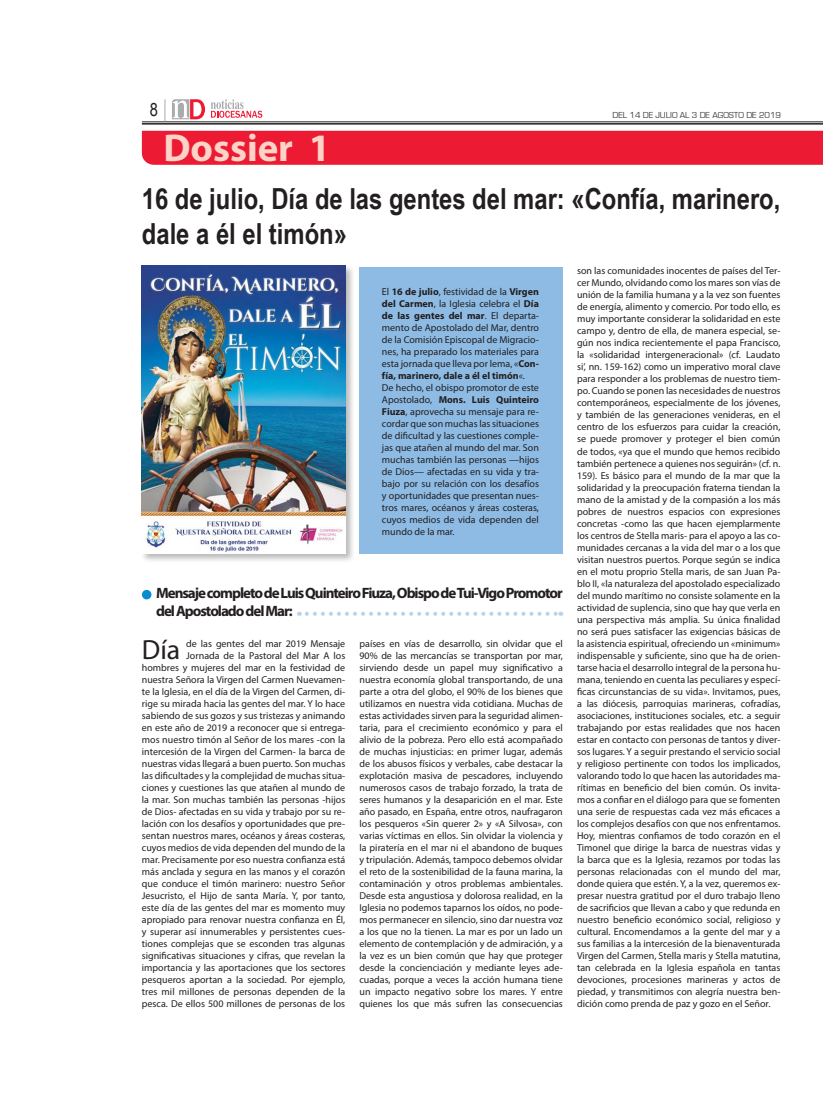
<style>
.page{position:relative;width:823px;height:1106px;background:#fff}
.page>*{position:absolute;margin:0;border:0;box-sizing:border-box;transform-origin:0 0}
.t1{font:700 39px "Myriad Pro";color:#fcd3c6}
.Párrafo_NODI{font:700 29px/34.8px "Arial Narrow";color:#231f20}
.Párrafo_NODI-2{font:27.8px "Myriad Pro";color:#231f20}
.t2{font:18px "Arial Narrow";color:#231f20}
.Párrafo_NODI-3{font:700 15px/18px "Myriad Pro";letter-spacing:-.07em;color:#231f20}
.Párrafo_NODI-4{font:10px/12px "Myriad Pro";color:#231f20;text-align:justify}
.t3{font:9px "Eurostile";color:#3e3e3f}
.s1{font-weight:700}
</style>
<div class="page">
<div style="left:359px;top:267px;width:203px;height:286px;background:#8dbbe4"></div>
<hr style="left:142px;top:122px;width:680px;height:1px;background:#231f20">
<hr style="left:142px;top:123px;width:680px;height:2px;background:#231f20">
<svg style="left:172px;top:99px;width:90px;height:20px"></svg>
<svg style="left:164px;top:99px;width:1px;height:22px"></svg>
<div style="left:142px;top:131px;width:680px;height:34px;background:#ed1a33"></div>
<div style="left:140px;top:264px;width:214px;height:299px;background:#231f20;opacity:.3"></div>
<img style="left:142px;top:266px;width:203px;height:288px">
<div style="left:142px;top:590px;width:9px;height:9px;background:#068ed0;border-radius:50%"></div>
<svg style="left:306px;top:612px;width:255px;height:4px"></svg>
<p class="t2" style="left:150px;top:97px;width:10px">8</p>
<p class="t3" style="left:612px;top:110px;width:170px">DEL 14 DE JULIO AL 3 DE AGOSTO DE 2019</p>
<p class="t1" style="left:163px;top:123px;width:168px">Dossier 1</p>
<p class="Párrafo_NODI" style="left:142px;top:180px;width:639px">16 de julio, Día de las gentes del mar: «Confía, marinero, dale a él el timón»</p>
<p class="Párrafo_NODI-4" style="left:381px;top:285px;width:158px">El <span class="s1">16 de julio</span>, festividad de la <span class="s1">Virgen del Carmen</span>, la Iglesia celebra el <span class="s1">Día de las gentes del mar</span>. El departa&shy;mento de Apostolado del Mar, dentro de la Comisión Episcopal de Migracio&shy;nes, ha preparado los materiales para esta jornada que lleva por lema, «<span class="s1">Con&shy;fía, marinero, dale a él el timón</span>«.</p>
<p class="Párrafo_NODI-4" style="left:381px;top:381px;width:158px">De hecho, el obispo promotor de este Apostolado, <span class="s1">Mons. Luis Quinteiro Fiuza</span>, aprovecha su mensaje para re&shy;cordar que son muchas las situaciones de dificultad y las cuestiones comple&shy;jas que atañen al mundo del mar. Son muchas también las personas —hijos de Dios— afectadas en su vida y tra&shy;bajo por su relación con los desafíos y oportunidades que presentan nues&shy;tros mares, océanos y áreas costeras, cuyos medios de vida dependen del mundo de la mar.</p>
<p class="Párrafo_NODI-3" style="left:156px;top:583px;width:408px">Mensaje completo de Luis Quinteiro Fiuza, Obispo de Tui-Vigo Promotor del Apostolado del Mar:</p>
<p class="Párrafo_NODI-2" style="left:142px;top:632px;width:40px">Día</p>
<p class="Párrafo_NODI-4" style="left:142px;top:637px;width:205px;text-align:right">de las gentes del mar 2019 Mensaje<br>Jornada de la Pastoral del Mar A los<br>hombres y mujeres del mar en la festividad de nuestra Señora la Virgen del Carmen Nuevamen&shy;te la Iglesia, en el día de la Virgen del Carmen, di&shy;rige su mirada hacia las gentes del mar. Y lo hace sabiendo de sus gozos y sus tristezas y animando en este año de 2019 a reconocer que si entrega&shy;mos nuestro timón al Señor de los mares -con la intercesión de la Virgen del Carmen- la barca de nuestras vidas llegará a buen puerto. Son muchas las dificultades y la complejidad de muchas situa&shy;ciones y cuestiones las que atañen al mundo de la mar. Son muchas también las personas -hijos de Dios- afectadas en su vida y trabajo por su re&shy;lación con los desafíos y oportunidades que pre&shy;sentan nuestros mares, océanos y áreas costeras, cuyos medios de vida dependen del mundo de la mar. Precisamente por eso nuestra confianza está más anclada y segura en las manos y el corazón que conduce el timón marinero: nuestro Señor Jesucristo, el Hijo de santa María. Y, por tanto, este día de las gentes del mar es momento muy apropiado para renovar nuestra confianza en Él, y superar así innumerables y persistentes cues&shy;tiones complejas que se esconden tras algunas significativas situaciones y cifras, que revelan la importancia y las aportaciones que los sectores pesqueros aportan a la sociedad. Por ejemplo, tres mil millones de personas dependen de la pesca. De ellos 500 millones de personas de los</p>
<p class="Párrafo_NODI-4" style="left:359px;top:637px;width:205px">países en vías de desarrollo, sin olvidar que el 90% de las mercancías se transportan por mar, sirviendo desde un papel muy significativo a nuestra economía global transportando, de una parte a otra del globo, el 90% de los bienes que utilizamos en nuestra vida cotidiana. Muchas de estas actividades sirven para la seguridad alimen&shy;taria, para el crecimiento económico y para el alivio de la pobreza. Pero ello está acompañado de muchas injusticias: en primer lugar, además de los abusos físicos y verbales, cabe destacar la explotación masiva de pescadores, incluyendo numerosos casos de trabajo forzado, la trata de seres humanos y la desaparición en el mar. Este año pasado, en España, entre otros, naufragaron los pesqueros «Sin querer 2» y «A Silvosa», con varias víctimas en ellos. Sin olvidar la violencia y la piratería en el mar ni el abandono de buques y tripulación. Además, tampoco debemos olvidar el reto de la sostenibilidad de la fauna marina, la contaminación y otros problemas ambientales.<br>Desde esta angustiosa y dolorosa realidad, en la Iglesia no podemos taparnos los oídos, no pode&shy;mos permanecer en silencio, sino dar nuestra voz a los que no la tienen. La mar es por un lado un elemento de contemplación y de admiración, y a la vez es un bien común que hay que proteger desde la concienciación y mediante leyes ade&shy;cuadas, porque a veces la acción humana tiene un impacto negativo sobre los mares. Y entre quienes los que más sufren las consecuencias</p>
<p class="Párrafo_NODI-4" style="left:576px;top:265px;width:205px">son las comunidades inocentes de países del Ter&shy;cer Mundo, olvidando como los mares son vías de unión de la familia humana y a la vez son fuentes de energía, alimento y comercio. Por todo ello, es muy importante considerar la solidaridad en este campo y, dentro de ella, de manera especial, se&shy;gún nos indica recientemente el papa Francisco, la «solidaridad intergeneracional» (cf. Laudato si’, nn. 159-162) como un imperativo moral clave para responder a los problemas de nuestro tiem&shy;po. Cuando se ponen las necesidades de nuestros contemporáneos, especialmente de los jóvenes, y también de las generaciones venideras, en el centro de los esfuerzos para cuidar la creación, se puede promover y proteger el bien común de todos, «ya que el mundo que hemos recibido también pertenece a quienes nos seguirán» (cf. n.<br>159). Es básico para el mundo de la mar que la solidaridad y la preocupación fraterna tiendan la mano de la amistad y de la compasión a los más pobres de nuestros espacios con expresiones concretas -como las que hacen ejemplarmente los centros de Stella maris- para el apoyo a las co&shy;munidades cercanas a la vida del mar o a los que visitan nuestros puertos. Porque según se indica en el motu proprio Stella maris, de san Juan Pa&shy;blo II, «la naturaleza del apostolado especializado del mundo marítimo no consiste solamente en la actividad de suplencia, sino que hay que verla en una perspectiva más amplia. Su única finalidad no será pues satisfacer las exigencias básicas de la asistencia espiritual, ofreciendo un «minimum» indispensable y suficiente, sino que ha de orien&shy;tarse hacia el desarrollo integral de la persona hu&shy;mana, teniendo en cuenta las peculiares y especí&shy;ficas circunstancias de su vida». Invitamos, pues, a las diócesis, parroquias marineras, cofradías, asociaciones, instituciones sociales, etc. a seguir trabajando por estas realidades que nos hacen estar en contacto con personas de tantos y diver&shy;sos lugares. Y a seguir prestando el servicio social y religioso pertinente con todos los implicados, valorando todo lo que hacen las autoridades ma&shy;rítimas en beneficio del bien común. Os invita&shy;mos a confiar en el diálogo para que se fomenten una serie de respuestas cada vez más eficaces a los complejos desafíos con que nos enfrentamos.<br>Hoy, mientras confiamos de todo corazón en el Timonel que dirige la barca de nuestras vidas y la barca que es la Iglesia, rezamos por todas las personas relacionadas con el mundo del mar, donde quiera que estén. Y, a la vez, queremos ex&shy;presar nuestra gratitud por el duro trabajo lleno de sacrificios que llevan a cabo y que redunda en nuestro beneficio económico social, religioso y cultural. Encomendamos a la gente del mar y a sus familias a la intercesión de la bienaventurada Virgen del Carmen, Stella maris y Stella matutina, tan celebrada en la Iglesia española en tantas devociones, procesiones marineras y actos de piedad, y transmitimos con alegría nuestra ben&shy;dición como prenda de paz y gozo en el Señor.</p>
</div>
